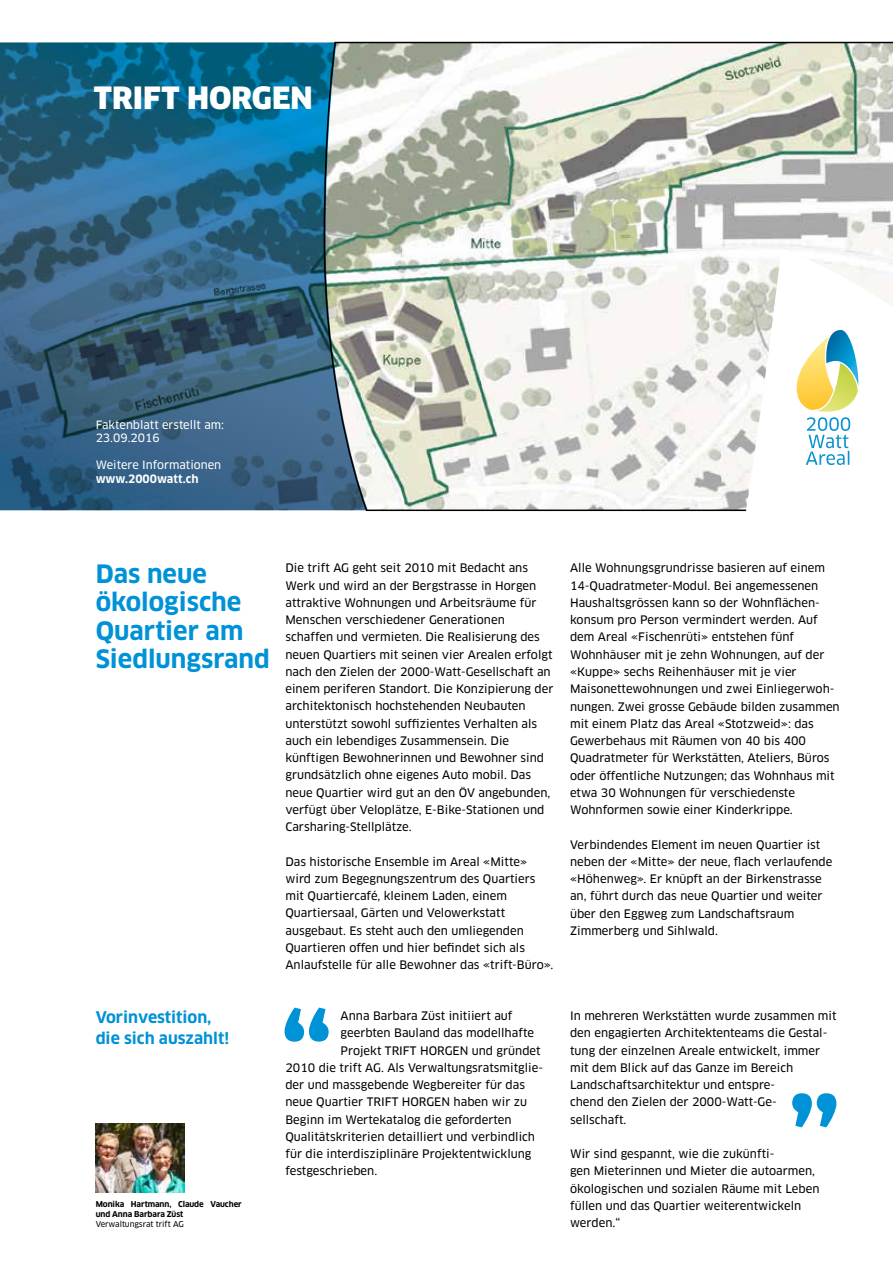
<style>
.page{position:relative;width:893px;height:1263px;background:#fff}
.page>*{position:absolute;margin:0;border:0;box-sizing:border-box;transform-origin:0 0}
.t1{font:900 30px "Clan OT";color:#fff}
.t2{font:700 24.75px/28.5px "Clan OT";color:#0092d6}
.t3{font:700 15.75px/20.2px "Clan OT";color:#0092d6}
.t4{font:11.55px/17.2px "Clan OT News";color:#000}
.t5{font:11.25px/13.5px "Clan OT News";color:#fff}
.t6{font:700 11.25px "Clan OT";color:#fff}
.t7{font:700 7.8px/9.8px "Clan OT";letter-spacing:-.01em;color:#000}
.t8{font:7.8px "Clan OT News";color:#000}
</style>
<div class="page">
<svg style="left:323px;top:41px;width:570px;height:471px"></svg>
<img style="left:96px;top:1124px;width:88px;height:68px">
<svg style="left:693px;top:218px;width:200px;height:30px"></svg>
<svg style="left:693px;top:248px;width:200px;height:264px"></svg>
<svg style="left:797px;top:330px;width:62px;height:135px"></svg>
<svg style="left:0;top:43px;width:368px;height:467px;background:#386b88"></svg>
<svg style="left:285px;top:1007px;width:44px;height:35px"></svg>
<svg style="left:792px;top:1093px;width:44px;height:34px"></svg>
<h1 class="t1" style="left:94px;top:80px;width:220px">TRIFT HORGEN</h1>
<p class="t5" style="left:96px;top:418px;width:130px">Faktenblatt erstellt am:<br>23.09.2016</p>
<p class="t5" style="left:96px;top:458px;width:127px">Weitere Informationen</p>
<p class="t6" style="left:96px;top:472px;width:104px">www.2000watt.ch</p>
<h2 class="t2" style="left:96px;top:560px;width:176px">Das neue ökologische<br>Quartier am<br>Siedlungsrand</h2>
<h3 class="t3" style="left:96px;top:1008px;width:135px">Vorinvestition, die sich auszahlt!</h3>
<p class="t7" style="left:96px;top:1200px;width:148px">Monika Hartmann, Claude Vaucher und Anna Barbara Züst</p>
<p class="t8" style="left:96px;top:1219px;width:90px">Verwaltungsrat trift AG</p>
<p class="t4" style="left:285px;top:560px;width:270px">Die trift AG geht seit 2010 mit Bedacht ans Werk und wird an der Bergstrasse in Horgen attraktive Wohnungen und Arbeitsräume für Menschen verschiedener Generationen schaffen und vermieten. Die Realisierung des neuen Quartiers mit seinen vier Arealen erfolgt nach den Zielen der 2000-Watt-Gesellschaft an einem periferen Standort. Die Konzipierung der architektonisch hochstehenden Neubauten unterstützt sowohl suffizientes Verhalten als auch ein lebendiges Zusammensein. Die künftigen Bewohnerinnen und Bewohner sind grundsätzlich ohne eigenes Auto mobil. Das neue Quartier wird gut an den ÖV angebunden, verfügt über Veloplätze, E-Bike-Stationen und Carsharing-Stellplätze.</p>
<p class="t4" style="left:285px;top:853px;width:269px">Das historische Ensemble im Areal «Mitte» wird zum Begegnungszentrum des Quartiers mit Quartiercafé, kleinem Laden, einem Quartiersaal, Gärten und Velowerkstatt ausgebaut. Es steht auch den umliegenden Quartieren offen und hier befindet sich als Anlaufstelle für alle Bewohner das «trift-Büro».</p>
<p class="t4" style="left:341px;top:1007px;width:173px">Anna Barbara Züst initiiert auf</p>
<p class="t4" style="left:341px;top:1024px;width:195px">geerbten Bauland das modellhafte</p>
<p class="t4" style="left:341px;top:1042px;width:201px">Projekt TRIFT HORGEN und gründet</p>
<p class="t4" style="left:285px;top:1059px;width:259px">2010 die trift AG. Als Verwaltungsratsmitglie-</p>
<p class="t4" style="left:285px;top:1076px;width:241px">der und massgebende Wegbereiter für das</p>
<p class="t4" style="left:285px;top:1093px;width:243px">neue Quartier TRIFT HORGEN haben wir zu</p>
<p class="t4" style="left:285px;top:1111px;width:228px">Beginn im Wertekatalog die geforderten</p>
<p class="t4" style="left:285px;top:1128px;width:251px">Qualitätskriterien detailliert und verbindlich</p>
<p class="t4" style="left:285px;top:1145px;width:248px">für die interdisziplinäre Projektentwicklung</p>
<p class="t4" style="left:285px;top:1162px;width:93px">festgeschrieben.</p>
<p class="t4" style="left:570px;top:560px;width:271px">Alle Wohnungsgrundrisse basieren auf einem 14-Quadratmeter-Modul. Bei angemessenen Haushaltsgrössen kann so der Wohnflächen&shy;konsum pro Person vermindert werden. Auf dem Areal «Fischenrüti» entstehen fünf Wohnhäuser mit je zehn Wohnungen, auf der «Kuppe» sechs Reihenhäuser mit je vier Maisonettewohnungen und zwei Einliegerwoh&shy;nungen. Zwei grosse Gebäude bilden zusammen mit einem Platz das Areal «Stotzweid»: das Gewerbehaus mit Räumen von 40 bis 400<br>Quadratmeter für Werkstätten, Ateliers, Büros oder öffentliche Nutzungen; das Wohnhaus mit etwa 30 Wohnungen für verschiedenste Wohnformen sowie einer Kinderkrippe.</p>
<p class="t4" style="left:570px;top:836px;width:264px">Verbindendes Element im neuen Quartier ist neben der «Mitte» der neue, flach verlaufende «Höhenweg». Er knüpft an der Birkenstrasse an, führt durch das neue Quartier und weiter über den Eggweg zum Landschaftsraum Zimmerberg und Sihlwald.</p>
<p class="t4" style="left:570px;top:1007px;width:268px">In mehreren Werkstätten wurde zusammen mit den engagierten Architektenteams die Gestal&shy;tung der einzelnen Areale entwickelt, immer mit dem Blick auf das Ganze im Bereich Landschaftsarchitektur und entspre-<br>chend den Zielen der 2000-Watt-Ge-<br>sellschaft.</p>
<p class="t4" style="left:570px;top:1145px;width:251px">Wir sind gespannt, wie die zukünfti-<br>gen Mieterinnen und Mieter die autoarmen, ökologischen und sozialen Räume mit Leben füllen und das Quartier weiterentwickeln werden.“</p>
</div>
